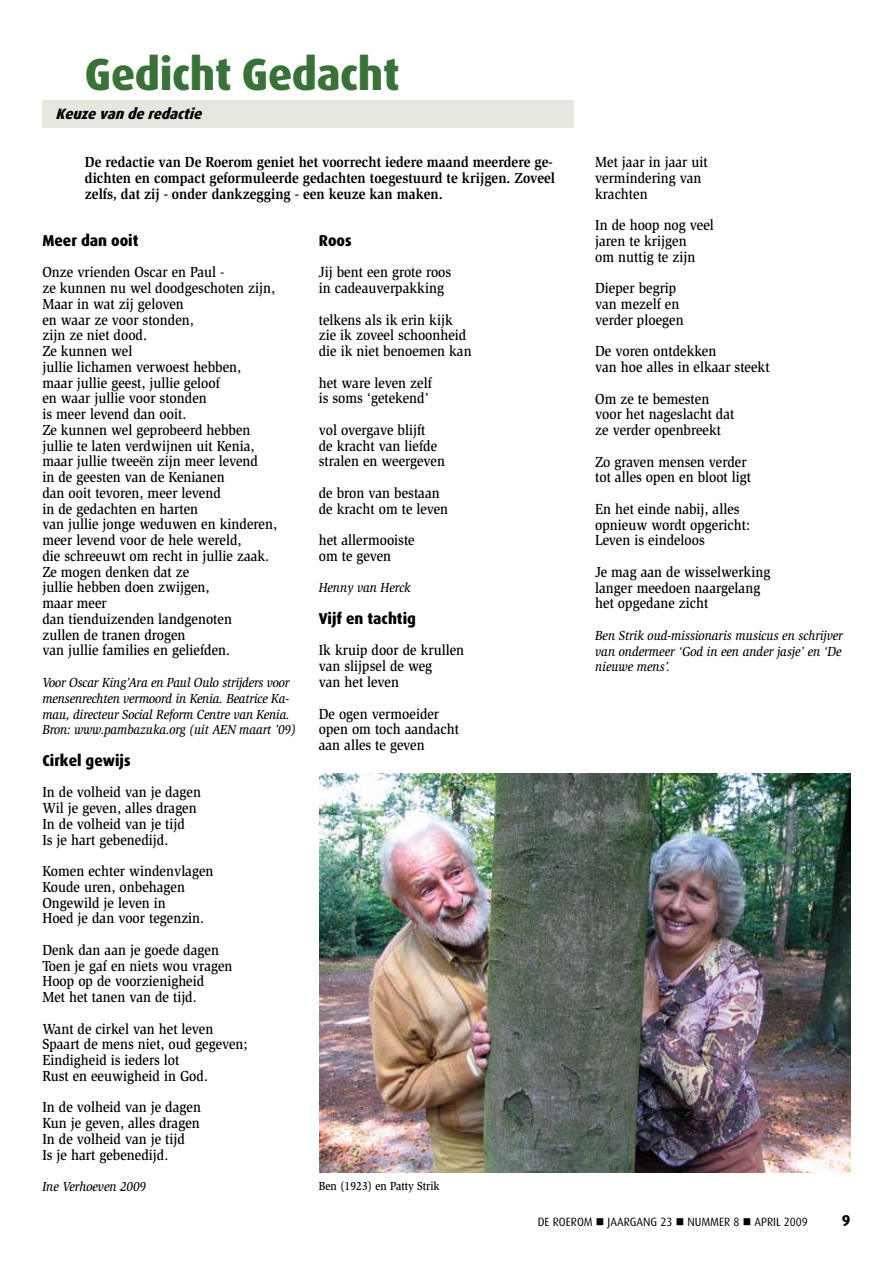
<style>
.page{position:relative;width:893px;height:1263px;background:#fff}
.page>*{position:absolute;margin:0;border:0;box-sizing:border-box;transform-origin:0 0}
.t1{font:800 45px "Dax";letter-spacing:-.01em;color:#397238;scale:.95 1}
.t2{font:800 15.75px "Dax";color:#000;scale:.95 1}
.t3{font:500 15px/15.8px "Slimbach Std";color:#000;scale:.9 1}
.t4{font:700 15px/15.8px "Slimbach Std";color:#000;scale:.9 1}
.t5{font:italic 800 15px "Dax";color:#000;scale:.95 1}
.t6{font:italic 500 13.5px/15.8px "Slimbach Std";letter-spacing:-.01em;color:#000;scale:.9 1}
.t7{font:12px "Dax";color:#000;scale:.95 1}
.t8{font:500 12px "Slimbach Std";color:#000;scale:.9 1}
</style>
<div class="page">
<div style="left:42px;top:101px;width:532px;height:27px;background:#e5e7dd"></div>
<img style="left:319px;top:774px;width:531px;height:399px">
<h1 class="t1" style="left:85px;top:49px;width:333px">Gedicht Gedacht</h1>
<p class="t5" style="left:55px;top:105px;width:160px">Keuzevanderedactie</p>
<p class="t4" style="left:85px;top:154px;width:524px">De redactie van De Roerom geniet het voorrecht iedere maand meerdere ge&shy;dichten en compact geformuleerde gedachten toegestuurd te krijgen. Zoveel zelfs, dat zij - onder dankzegging - een keuze kan maken.</p>
<p class="t2" style="left:42px;top:231px;width:103px">Meer dan ooit</p>
<p class="t3" style="left:42px;top:264px;width:262px">Onze vrienden Oscar en Paul -<br>ze kunnen nu wel doodgeschoten zijn,<br>Maar in wat zij geloven<br>en waar ze voor stonden,<br>zijn ze niet dood.<br>Ze kunnen wel<br>jullie lichamen verwoest hebben,<br>maar jullie geest, jullie geloof<br>en waar jullie voor stonden<br>is meer levend dan ooit.<br>Ze kunnen wel geprobeerd hebben jullie te laten verdwijnen uit Kenia, maar jullie tweeën zijn meer levend<br>in de geesten van de Kenianen<br>dan ooit tevoren, meer levend<br>in de gedachten en harten<br>van jullie jonge weduwen en kinderen, meer levend voor de hele wereld,<br>die schreeuwt om recht in jullie zaak.<br>Ze mogen denken dat ze<br>jullie hebben doen zwijgen,<br>maar meer<br>dan tienduizenden landgenoten<br>zullen de tranen drogen<br>van jullie families en geliefden.</p>
<p class="t6" style="left:42px;top:675px;width:283px">Voor Oscar King’Ara en Paul Oulo strijders voor mensenrechten vermoord in Kenia. Beatrice Ka&shy;mau, directeur Social Reform Centre van Kenia.<br>Bron: www.pambazuka.org (uit AEN maart ’09)</p>
<p class="t2" style="left:42px;top:751px;width:94px">Cirkel gewijs</p>
<p class="t3" style="left:42px;top:784px;width:178px">In de volheid van je dagen<br>Wil je geven, alles dragen<br>In de volheid van je tijd<br>Is je hart gebenedijd.</p>
<p class="t3" style="left:42px;top:863px;width:192px">Komen echter windenvlagen<br>Koude uren, onbehagen<br>Ongewild je leven in<br>Hoed je dan voor tegenzin.</p>
<p class="t3" style="left:42px;top:942px;width:213px">Denk dan aan je goede dagen<br>Toen je gaf en niets wou vragen<br>Hoop op de voorzienigheid<br>Met het tanen van de tijd.</p>
<p class="t3" style="left:42px;top:1020px;width:229px">Want de cirkel van het leven<br>Spaart de mens niet, oud gegeven;<br>Eindigheid is ieders lot<br>Rust en eeuwigheid in God.</p>
<p class="t3" style="left:42px;top:1099px;width:178px">In de volheid van je dagen<br>Kun je geven, alles dragen<br>In de volheid van je tijd<br>Is je hart gebenedijd.</p>
<p class="t6" style="left:42px;top:1179px;width:117px">Ine Verhoeven 2009</p>
<p class="t2" style="left:319px;top:231px;width:36px">Roos</p>
<p class="t3" style="left:319px;top:264px;width:149px">Jij bent een grote roos in cadeauverpakking</p>
<p class="t3" style="left:319px;top:312px;width:171px">telkens als ik erin kijk zie ik zoveel schoonheid die ik niet benoemen kan</p>
<p class="t3" style="left:319px;top:375px;width:127px">het ware leven zelf is soms ‘getekend’</p>
<p class="t3" style="left:319px;top:422px;width:142px">vol overgave blijft<br>de kracht van liefde stralen en weergeven</p>
<p class="t3" style="left:319px;top:485px;width:145px">de bron van bestaan de kracht om te leven</p>
<p class="t3" style="left:319px;top:532px;width:108px">het allermooiste om te geven</p>
<p class="t6" style="left:319px;top:580px;width:104px">Henny van Herck</p>
<p class="t2" style="left:319px;top:609px;width:104px">Vijf en tachtig</p>
<p class="t3" style="left:319px;top:642px;width:163px">Ik kruip door de krullen van slijpsel de weg<br>van het leven</p>
<p class="t3" style="left:319px;top:705px;width:157px">De ogen vermoeider open om toch aandacht aan alles te geven</p>
<p class="t8" style="left:319px;top:1178px;width:136px">Ben (1923) en Patty Strik</p>
<p class="t3" style="left:595px;top:154px;width:126px">Met jaar in jaar uit vermindering van krachten</p>
<p class="t3" style="left:595px;top:217px;width:133px">In de hoop nog veel jaren te krijgen<br>om nuttig te zijn</p>
<p class="t3" style="left:595px;top:280px;width:100px">Dieper begrip van mezelf en verder ploegen</p>
<p class="t3" style="left:595px;top:343px;width:195px">De voren ontdekken<br>van hoe alles in elkaar steekt</p>
<p class="t3" style="left:595px;top:390px;width:156px">Om ze te bemesten voor het nageslacht dat ze verder openbreekt</p>
<p class="t3" style="left:595px;top:453px;width:175px">Zo graven mensen verder tot alles open en bloot ligt</p>
<p class="t3" style="left:595px;top:501px;width:174px">En het einde nabij, alles opnieuw wordt opgericht:<br>Leven is eindeloos</p>
<p class="t3" style="left:595px;top:564px;width:196px">Je mag aan de wisselwerking langer meedoen naargelang het opgedane zicht</p>
<p class="t6" style="left:595px;top:627px;width:277px;text-align:justify">Ben Strik oud-missionaris musicus en schrijver van ondermeer ‘God in een ander jasje’ en ‘De nieuwe mens’.</p>
<p class="t7" style="left:538px;top:1215px;width:286px">DE ROEROM ■ JAARGANG 23 ■ NUMMER 8 ■ APRIL 2009</p>
<p class="t2" style="left:842px;top:1211px;width:11px">9</p>
</div>
